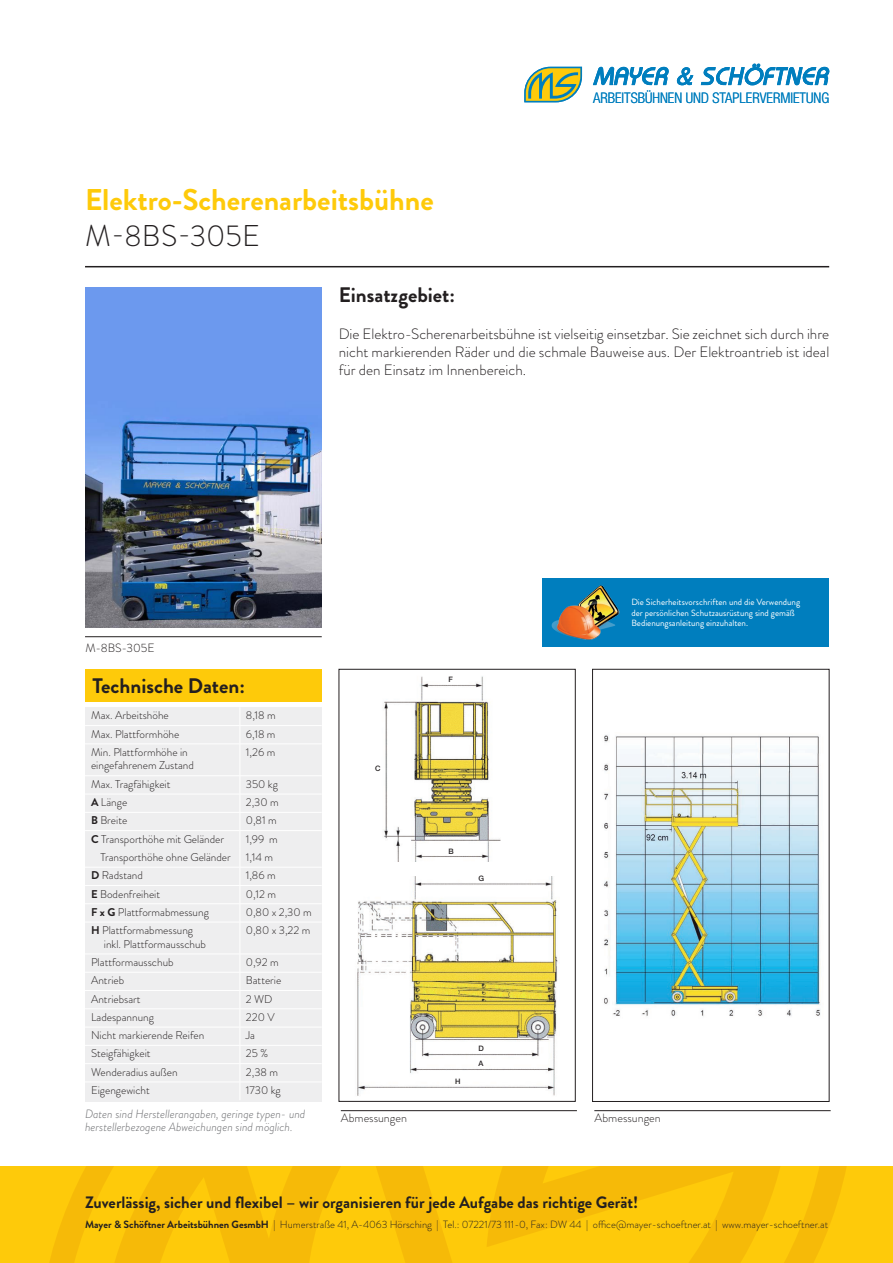
<style>
.page{position:relative;width:893px;height:1263px;background:#fff}
.page>*{position:absolute;margin:0;border:0;box-sizing:border-box;transform-origin:0 0}
.t1{font:700 30px "Brandon Grotesque";color:#feca0a}
.t2{font:300 30px "Brandon Grotesque";letter-spacing:.005em;color:#231f20}
.t3{font:700 21px "Brandon Grotesque";color:#231f20}
.t4{font:700 16.5px "Brandon Grotesque";color:#231f20}
.t5{font:300 15px/18px "Brandon Grotesque";color:#231f20;text-align:justify}
.t6{font:300 condensed 14.7px "Helvetica Neue";color:#007ebe}
.t7{font:italic 300 12px/12.8px "Brandon Grotesque";color:#6c6d70}
.t8{font:300 12px "Brandon Grotesque";color:#231f20}
.t9{font:300 11.25px/13.5px "Brandon Grotesque";color:#231f20}
.t10{font:300 10.5px "Brandon Grotesque";color:#231f20}
.t11{font:9px/10.8px "Brandon Grotesque";color:#fff}
.t12{font:500 7.5px/14.9px "Helvetica Neue";color:#231f20}
.s1{font-weight:700}
</style>
<div class="page">
<hr style="left:85px;top:636px;width:237px;height:1px;background:#231f20">
<hr style="left:85px;top:266px;width:744px;height:1px;background:#231f20">
<hr style="left:594px;top:1110px;width:237px;height:1px;background:#231f20">
<hr style="left:341px;top:1110px;width:236px;height:1px;background:#231f20">
<svg style="left:0;top:1166px;width:893px;height:97px;background:#fcc609"></svg>
<svg style="left:73px;top:1166px;width:717px;height:97px;background:#fac209"></svg>
<div style="left:542px;top:578px;width:287px;height:69px;background:#007ebe"></div>
<img style="left:551px;top:585px;width:69px;height:55px">
<div style="left:592px;top:669px;width:237px;height:433px;border:1px solid #231f20"></div>
<div style="left:85px;top:707px;width:237px;height:394px;background:#eeeeef"></div>
<div style="left:85px;top:669px;width:237px;height:33px;background:#feca0a"></div>
<img style="left:357px;top:876px;width:201px;height:220px">
<img style="left:383px;top:676px;width:118px;height:185px">
<img style="left:85px;top:287px;width:237px;height:341px">
<hr style="left:85px;top:725px;width:155px;height:1px;background:#fff">
<hr style="left:240px;top:725px;width:82px;height:1px;background:#fff">
<hr style="left:85px;top:744px;width:155px;height:1px;background:#fff">
<hr style="left:240px;top:744px;width:82px;height:1px;background:#fff">
<hr style="left:240px;top:744px;width:1px;height:31px;background:#fff">
<hr style="left:85px;top:775px;width:155px;height:1px;background:#fff">
<hr style="left:240px;top:775px;width:82px;height:1px;background:#fff">
<hr style="left:85px;top:794px;width:155px;height:1px;background:#fff">
<hr style="left:240px;top:794px;width:82px;height:1px;background:#fff">
<hr style="left:85px;top:812px;width:155px;height:1px;background:#fff">
<hr style="left:240px;top:812px;width:82px;height:1px;background:#fff">
<hr style="left:85px;top:830px;width:155px;height:1px;background:#fff">
<hr style="left:240px;top:830px;width:82px;height:1px;background:#fff">
<hr style="left:85px;top:867px;width:155px;height:1px;background:#fff">
<hr style="left:240px;top:867px;width:82px;height:1px;background:#fff">
<hr style="left:85px;top:885px;width:155px;height:1px;background:#fff">
<hr style="left:240px;top:885px;width:82px;height:1px;background:#fff">
<hr style="left:85px;top:903px;width:155px;height:1px;background:#fff">
<hr style="left:240px;top:903px;width:82px;height:1px;background:#fff">
<hr style="left:85px;top:922px;width:155px;height:1px;background:#fff">
<hr style="left:240px;top:922px;width:82px;height:1px;background:#fff">
<hr style="left:240px;top:922px;width:1px;height:32px;background:#fff">
<hr style="left:85px;top:954px;width:155px;height:1px;background:#fff">
<hr style="left:240px;top:954px;width:82px;height:1px;background:#fff">
<hr style="left:85px;top:972px;width:155px;height:1px;background:#fff">
<hr style="left:240px;top:972px;width:82px;height:1px;background:#fff">
<hr style="left:85px;top:990px;width:155px;height:1px;background:#fff">
<hr style="left:240px;top:990px;width:82px;height:1px;background:#fff">
<hr style="left:85px;top:1008px;width:155px;height:1px;background:#fff">
<hr style="left:240px;top:1008px;width:82px;height:1px;background:#fff">
<hr style="left:85px;top:1027px;width:155px;height:1px;background:#fff">
<hr style="left:240px;top:1027px;width:82px;height:1px;background:#fff">
<hr style="left:85px;top:1045px;width:155px;height:1px;background:#fff">
<hr style="left:240px;top:1045px;width:82px;height:1px;background:#fff">
<hr style="left:85px;top:1063px;width:155px;height:1px;background:#fff">
<hr style="left:240px;top:1063px;width:82px;height:1px;background:#fff">
<hr style="left:85px;top:1082px;width:155px;height:1px;background:#fff">
<hr style="left:240px;top:1082px;width:82px;height:1px;background:#fff">
<img style="left:603px;top:735px;width:218px;height:281px">
<svg style="left:524px;top:67px;width:58px;height:35px;background:#a7b769"></svg>
<svg style="left:593px;top:66px;width:76px;height:20px"></svg>
<svg style="left:676px;top:67px;width:18px;height:19px"></svg>
<svg style="left:701px;top:63px;width:129px;height:23px"></svg>
<h1 class="t1" style="left:85px;top:178px;width:350px">Elektro-Scherenarbeitsbühne</h1>
<h1 class="t2" style="left:85px;top:215px;width:176px">M-8BS-305E</h1>
<h2 class="t3" style="left:339px;top:280px;width:118px">Einsatzgebiet:</h2>
<h3 class="t6" style="left:593px;top:90px;width:238px">ARBEITSBÜHNEN UND STAPLERVERMIETUNG</h3>
<h3 class="t5" style="left:339px;top:325px;width:492px">Die Elektro-Scherenarbeitsbühne ist vielseitig einsetzbar. Sie zeichnet sich durch ihre nicht markierenden Räder und die schmale Bauweise aus. Der Elektroantrieb ist ideal für den Einsatz im Innenbereich.</h3>
<p class="t8" style="left:85px;top:640px;width:71px">M-8BS-305E</p>
<h2 class="t3" style="left:92px;top:671px;width:154px">Technische Daten:</h2>
<p class="t9" style="left:91px;top:709px;width:79px">Max. Arbeitshöhe</p>
<p class="t9" style="left:246px;top:709px;width:31px">8,18 m</p>
<p class="t9" style="left:91px;top:727px;width:90px">Max. Plattformhöhe</p>
<p class="t9" style="left:246px;top:727px;width:31px">6,18 m</p>
<p class="t9" style="left:91px;top:745px;width:104px">Min. Plattformhöhe in eingefahrenem Zustand</p>
<p class="t9" style="left:246px;top:745px;width:31px">1,26 m</p>
<p class="t9" style="left:91px;top:777px;width:81px">Max. Tragfähigkeit</p>
<p class="t9" style="left:246px;top:777px;width:33px">350 kg</p>
<p class="t9" style="left:91px;top:795px;width:38px"><span class="s1">A</span> Länge</p>
<p class="t9" style="left:246px;top:795px;width:34px">2,30 m</p>
<p class="t9" style="left:91px;top:814px;width:38px"><span class="s1">B</span> Breite</p>
<p class="t9" style="left:246px;top:814px;width:32px">0,81 m</p>
<p class="t9" style="left:91px;top:832px;width:135px"><span class="s1">C</span> Transporthöhe mit Geländer</p>
<p class="t9" style="left:246px;top:832px;width:33px">1,99 m</p>
<p class="t9" style="left:100px;top:850px;width:132px">Transporthöhe ohne Geländer</p>
<p class="t9" style="left:246px;top:850px;width:29px">1,14 m</p>
<p class="t9" style="left:91px;top:869px;width:53px"><span class="s1">D</span> Radstand</p>
<p class="t9" style="left:246px;top:869px;width:31px">1,86 m</p>
<p class="t9" style="left:91px;top:887px;width:71px"><span class="s1">E</span> Bodenfreiheit</p>
<p class="t9" style="left:246px;top:887px;width:32px">0,12 m</p>
<p class="t9" style="left:91px;top:905px;width:119px"><span class="s1">F x G</span> Plattformabmessung</p>
<p class="t9" style="left:246px;top:905px;width:67px">0,80 x 2,30 m</p>
<p class="t9" style="left:104px;top:923px;width:104px;text-indent:-13px"><span class="s1">H</span> Plattformabmessung inkl. Plattformausschub</p>
<p class="t9" style="left:246px;top:923px;width:66px">0,80 x 3,22 m</p>
<p class="t9" style="left:91px;top:955px;width:84px">Plattformausschub</p>
<p class="t9" style="left:246px;top:955px;width:34px">0,92 m</p>
<p class="t9" style="left:91px;top:974px;width:35px">Antrieb</p>
<p class="t9" style="left:246px;top:974px;width:37px">Batterie</p>
<p class="t9" style="left:91px;top:992px;width:51px">Antriebsart</p>
<p class="t9" style="left:246px;top:992px;width:28px">2 WD</p>
<p class="t9" style="left:91px;top:1010px;width:64px">Ladespannung</p>
<p class="t9" style="left:246px;top:1010px;width:30px">220 V</p>
<p class="t9" style="left:91px;top:1028px;width:115px">Nicht markierende Reifen</p>
<p class="t9" style="left:246px;top:1028px;width:11px">Ja</p>
<p class="t9" style="left:91px;top:1047px;width:61px">Steigfähigkeit</p>
<p class="t9" style="left:246px;top:1047px;width:24px">25 %</p>
<p class="t9" style="left:91px;top:1065px;width:88px">Wenderadius außen</p>
<p class="t9" style="left:246px;top:1065px;width:34px">2,38 m</p>
<p class="t9" style="left:91px;top:1083px;width:60px">Eigengewicht</p>
<p class="t9" style="left:246px;top:1083px;width:36px">1730 kg</p>
<p class="t12" style="left:375px;top:761px;width:7px">C</p>
<p class="t12" style="left:448px;top:672px;width:6px">F</p>
<p class="t12" style="left:449px;top:844px;width:7px">B</p>
<p class="t12" style="left:478px;top:871px;width:7px">G</p>
<p class="t12" style="left:455px;top:1074px;width:7px">H</p>
<p class="t12" style="left:478px;top:1041px;width:7px">D<br>A</p>
<p class="t11" style="left:631px;top:596px;width:170px">Die Sicherheitsvorschriften und die Verwendung der persönlichen Schutzausrüstung sind gemäß<br>Bedienungsanleitung einzuhalten.</p>
<p class="t7" style="left:85px;top:1108px;width:222px">Daten sind Herstellerangaben, geringe typen- und herstellerbezogene Abweichungen sind möglich.</p>
<p class="t8" style="left:341px;top:1109px;width:68px">Abmessungen</p>
<p class="t8" style="left:595px;top:1109px;width:68px">Abmessungen</p>
<h3 class="t4" style="left:85px;top:1191px;width:555px">Zuverlässig, sicher und flexibel – wir organisieren für jede Aufgabe das richtige Gerät!</h3>
<p class="t10" style="left:85px;top:1217px;width:745px"><span class="s1">Mayer &amp; Schöftner Arbeitsbühnen GesmbH</span> | Humerstraße 41, A-4063 Hörsching | Tel.: 07221/73 111-0, Fax: DW 44 | office@mayer-schoeftner.at | www.mayer-schoeftner.at</p>
</div>
